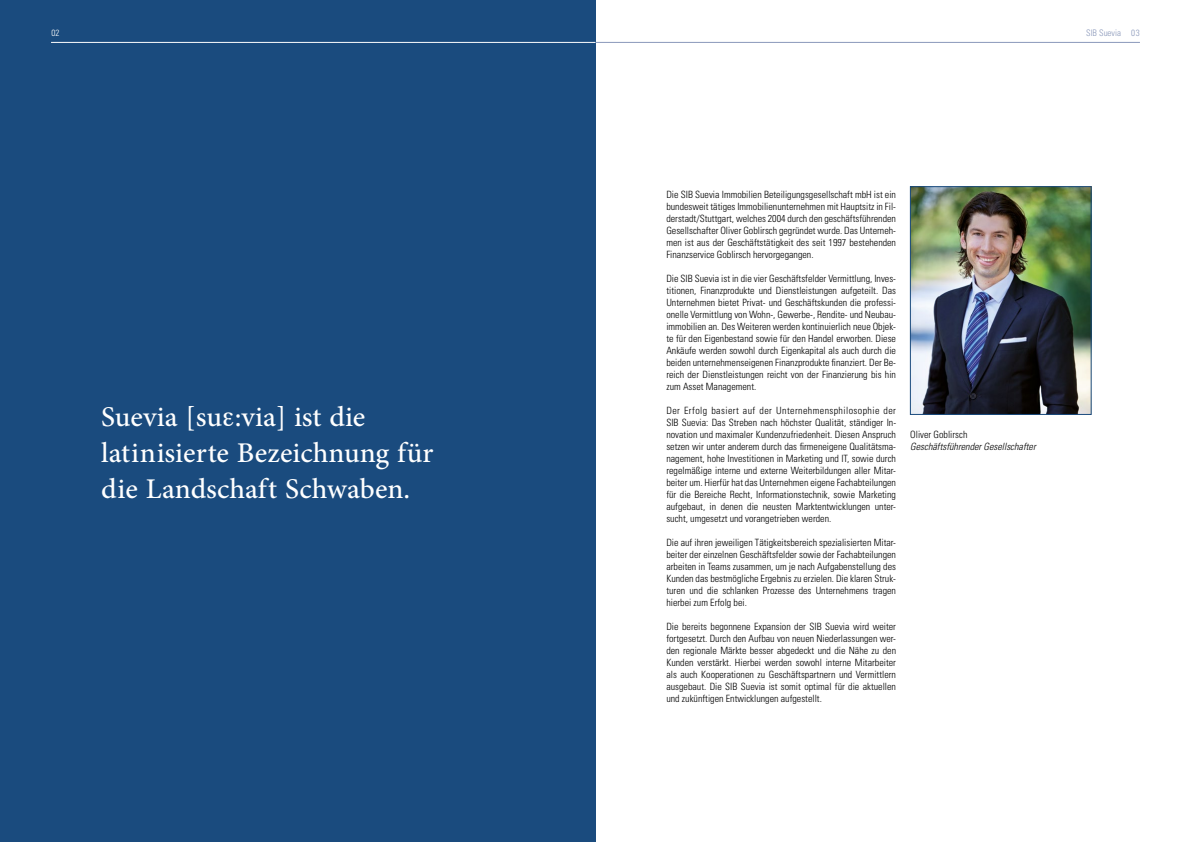
<style>
.page{position:relative;width:1191px;height:842px;background:#fff}
.page>*{position:absolute;margin:0;border:0;box-sizing:border-box;transform-origin:0 0}
.t1{font:40px/36px "Adobe Arabic";color:#fff}
.t2{font:300 condensed 10px/12px "Univers";color:#000;text-align:justify}
.t3{font:italic 300 condensed 10px "Univers";color:#000}
.t4{font:300 condensed 9px "Univers";color:#8a98ba}
.t5{font:300 condensed 9px "Univers";color:#fff}
</style>
<div class="page">
<hr style="left:595px;top:42px;width:545px;height:1px;background:#8a98ba">
<div style="left:0;top:0;width:595px;height:842px;background:#1a4b7e"></div>
<hr style="left:51px;top:42px;width:544px;height:1px;background:#fff">
<img style="left:912px;top:189px;width:177px;height:224px">
<div style="left:910px;top:187px;width:181px;height:228px;border:1px solid #1a4b7e"></div>
<p class="t5" style="left:52px;top:27px;width:9px">02</p>
<h1 class="t1" style="left:101px;top:394px;width:334px">Suevia [su :via] ist die latinisierte Bezeichnung für die Landschaft Schwaben.</h1>
<p class="t4" style="left:1086px;top:27px;width:55px">SIB Suevia 0 3</p>
<p class="t2" style="left:666px;top:189px;width:231px">Die SIB Suevia Immobilien Beteiligungsgesellschaft mbH ist ein bundesweit tätiges Immobilienunternehmen mit Hauptsitz in Fil&shy;derstadt/Stuttgart, welches 2004 durch den geschäftsführenden Gesellschafter Oliver Goblirsch gegründet wurde. Das Unterneh&shy;men ist aus der Geschäftstätigkeit des seit 1997 bestehenden Finanzservice Goblirsch hervorgegangen.</p>
<p class="t2" style="left:666px;top:273px;width:231px">Die SIB Suevia ist in die vier Geschäftsfelder Vermittlung, Inves&shy;titionen, Finanzprodukte und Dienstleistungen aufgeteilt. Das Unternehmen bietet Privat- und Geschäftskunden die professi&shy;onelle Vermittlung von Wohn-, Gewerbe-, Rendite- und Neubau&shy;immobilien an. Des Weiteren werden kontinuierlich neue Objek&shy;te für den Eigenbestand sowie für den Handel erworben. Diese Ankäufe werden sowohl durch Eigenkapital als auch durch die beiden unternehmenseigenen Finanzprodukte finanziert. Der Be&shy;reich der Dienstleistungen reicht von der Finanzierung bis hin zum Asset Management.</p>
<p class="t2" style="left:666px;top:405px;width:231px">Der Erfolg basiert auf der Unternehmensphilosophie der SIB Suevia: Das Streben nach höchster Qualität, ständiger In&shy;novation und maximaler Kundenzufriedenheit. Diesen Anspruch setzen wir unter anderem durch das firmeneigene Qualitätsma&shy;nagement, hohe Investitionen in Marketing und IT, sowie durch regelmäßige interne und externe Weiterbildungen aller Mitar&shy;beiter um. Hierfür hat das Unternehmen eigene Fachabteilungen für die Bereiche Recht, Informationstechnik, sowie Marketing aufgebaut, in denen die neusten Marktentwicklungen unter&shy;sucht, umgesetzt und vorangetrieben werden.</p>
<p class="t2" style="left:666px;top:537px;width:231px">Die auf ihren jeweiligen Tätigkeitsbereich spezialisierten Mitar&shy;beiter der einzelnen Geschäftsfelder sowie der Fachabteilungen arbeiten in Teams zusammen, um je nach Aufgabenstellung des Kunden das bestmögliche Ergebnis zu erzielen. Die klaren Struk&shy;turen und die schlanken Prozesse des Unternehmens tragen hierbei zum Erfolg bei.</p>
<p class="t2" style="left:666px;top:621px;width:231px">Die bereits begonnene Expansion der SIB Suevia wird weiter fortgesetzt. Durch den Aufbau von neuen Niederlassungen wer&shy;den regionale Märkte besser abgedeckt und die Nähe zu den Kunden verstärkt. Hierbei werden sowohl interne Mitarbeiter als auch Kooperationen zu Geschäftspartnern und Vermittlern ausgebaut. Die SIB Suevia ist somit optimal für die aktuellen und zukünftigen Entwicklungen aufgestellt.</p>
<p class="t2" style="left:910px;top:429px;width:59px">Oliver Goblirsch</p>
<p class="t3" style="left:910px;top:441px;width:127px">Geschäftsführender Gesellschafter</p>
</div>
